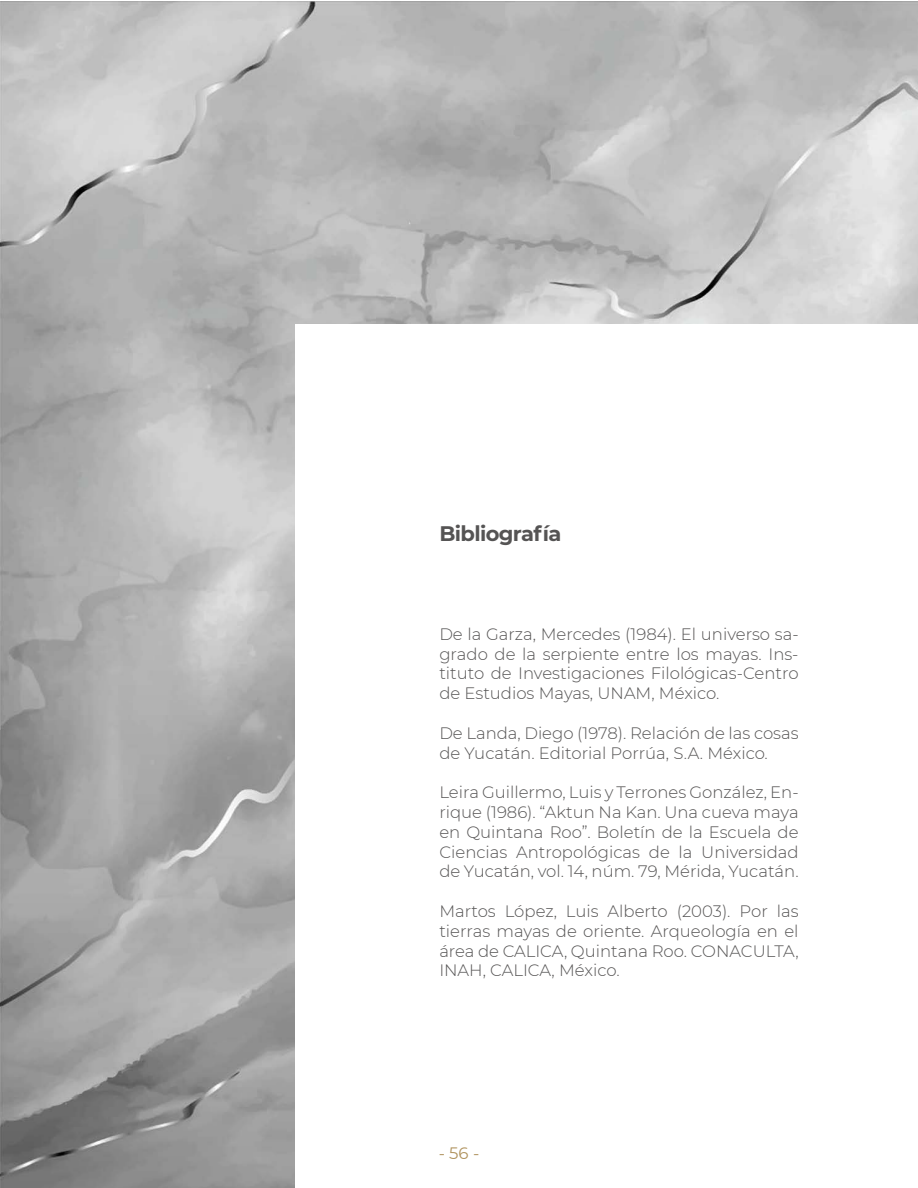
<style>
.page{position:relative;width:918px;height:1188px;background:#fff}
.page>*{position:absolute;margin:0;border:0;box-sizing:border-box;transform-origin:0 0}
.t1{font:21px "Montserrat Bold 2";letter-spacing:-.03em;color:#555454}
.t2{font:16.5px/19.8px "Montserrat Light 2";color:#555454}
.t3{font:300 16.5px "Montserrat";color:#555454}
.t4{font:16.5px "Montserrat";color:#b0935e}
</style>
<div class="page">
<img style="left:0;top:1px;width:918px;height:1187px">
<div style="left:295px;top:324px;width:623px;height:864px;background:#fff"></div>
<p class="t1" style="left:439px;top:518px;width:123px">Bibliografía</p>
<p class="t2" style="left:439px;top:624px;width:361px;text-align:justify">De la Garza, Mercedes (1984). El universo sa&shy;grado de la serpiente entre los mayas. Ins&shy;tituto de Investigaciones Filológicas-Centro de Estudios Mayas, UNAM, México.</p>
<p class="t2" style="left:439px;top:723px;width:361px">De Landa, Diego (1978). Relación de las cosas de Yucatán. Editorial Porrúa, S.A. México.</p>
<p class="t2" style="left:439px;top:782px;width:361px">Leira Guillermo, Luis y Terrones González, En&shy;rique (1986). “Aktun Na Kan. Una cueva maya</p>
<p class="t3" style="left:439px;top:821px;width:361px">en Quintana Roo”. Boletín de la Escuela de</p>
<p class="t2" style="left:439px;top:841px;width:361px">Ciencias Antropológicas de la Universidad de Yucatán, vol. 14, núm. 79, Mérida, Yucatán.</p>
<p class="t2" style="left:439px;top:901px;width:361px">Martos López, Luis Alberto (2003). Por las tierras mayas de oriente. Arqueología en el</p>
<p class="t3" style="left:439px;top:940px;width:361px">área de CALICA, Quintana Roo. CONACULTA,</p>
<p class="t2" style="left:439px;top:960px;width:182px">INAH, CALICA, México.</p>
<p class="t4" style="left:439px;top:1142px;width:42px">- 56 -</p>
</div>
